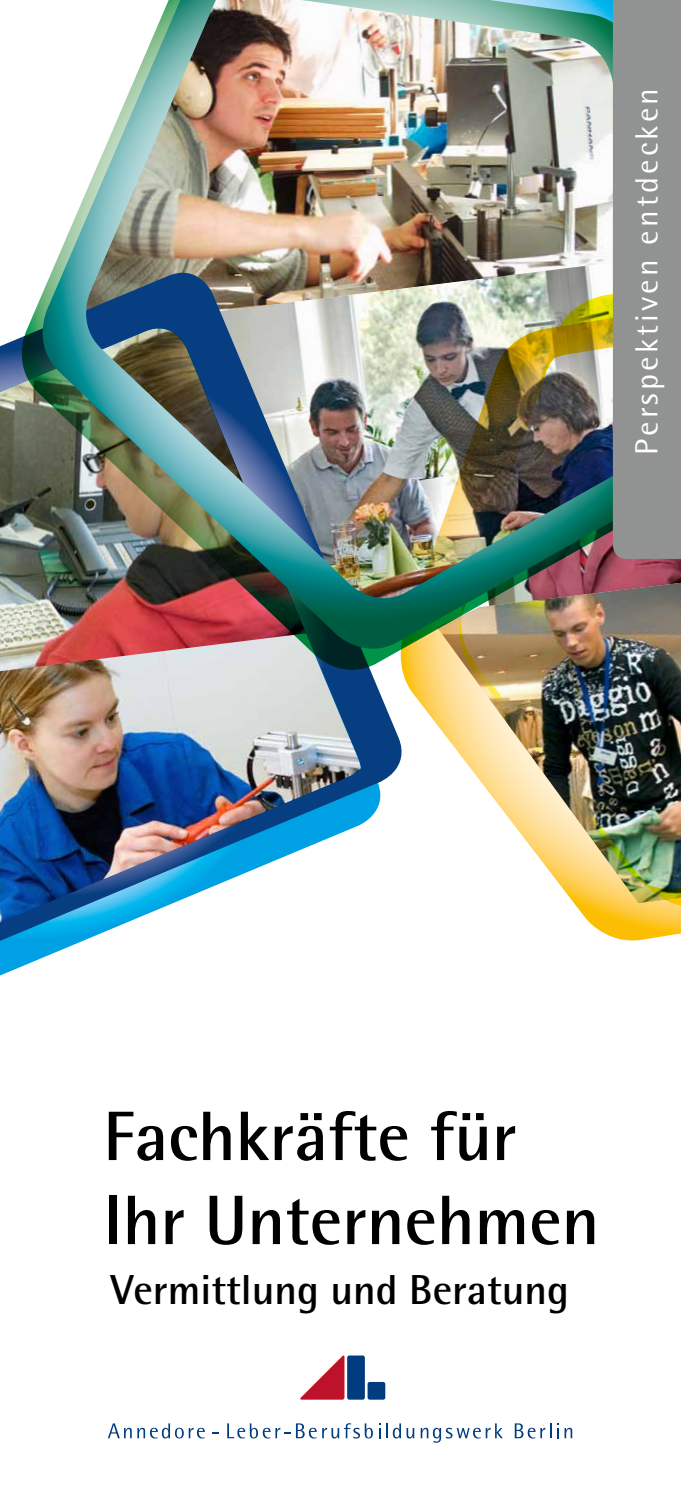
<style>
.page{position:relative;width:681px;height:1503px;background:#fff}
.page>*{position:absolute;margin:0;border:0;box-sizing:border-box;transform-origin:0 0}
.t1{font:700 70px/84px "Rotis Semi Sans";color:#000}
.t2{font:700 42px "Rotis Semi Sans";color:#000}
.t3{font:32px "Rotis Semi Sans";letter-spacing:.1em;color:#fff}
</style>
<div class="page">
<img style="left:411px;top:670px;width:269px;height:270px">
<svg style="left:0;top:941px;width:83px;height:35px"></svg>
<img style="left:0;top:337px;width:411px;height:604px">
<img style="left:22px;top:0;width:658px;height:670px">
<div style="left:367px;top:1381px;width:18px;height:18px;background:#003c7f;border-radius:2px"></div>
<div style="left:347px;top:1355px;width:18px;height:44px;background:#003c7f;border-radius:2px"></div>
<svg style="left:300px;top:1355px;width:44px;height:44px"></svg>
<svg style="left:108px;top:1423px;width:97px;height:15px"></svg>
<svg style="left:227px;top:1423px;width:63px;height:15px"></svg>
<svg style="left:296px;top:1423px;width:20px;height:15px"></svg>
<svg style="left:322px;top:1423px;width:58px;height:15px"></svg>
<svg style="left:386px;top:1423px;width:28px;height:15px"></svg>
<svg style="left:420px;top:1423px;width:82px;height:19px"></svg>
<svg style="left:514px;top:1423px;width:37px;height:15px"></svg>
<svg style="left:557px;top:1423px;width:1px;height:15px"></svg>
<svg style="left:564px;top:1427px;width:8px;height:11px"></svg>
<div style="left:612px;top:0;width:68px;height:559px;background:#919292"></div>
<p class="t3" style="left:627px;top:455px;width:368px;rotate:-90deg">Perspektiven entdecken</p>
<p class="t1" style="left:103px;top:1093px;width:497px">Fachkräfte für<br>Ihr Unternehmen</p>
<p class="t2" style="left:111px;top:1264px;width:459px">Vermittlung und Beratung</p>
</div>
